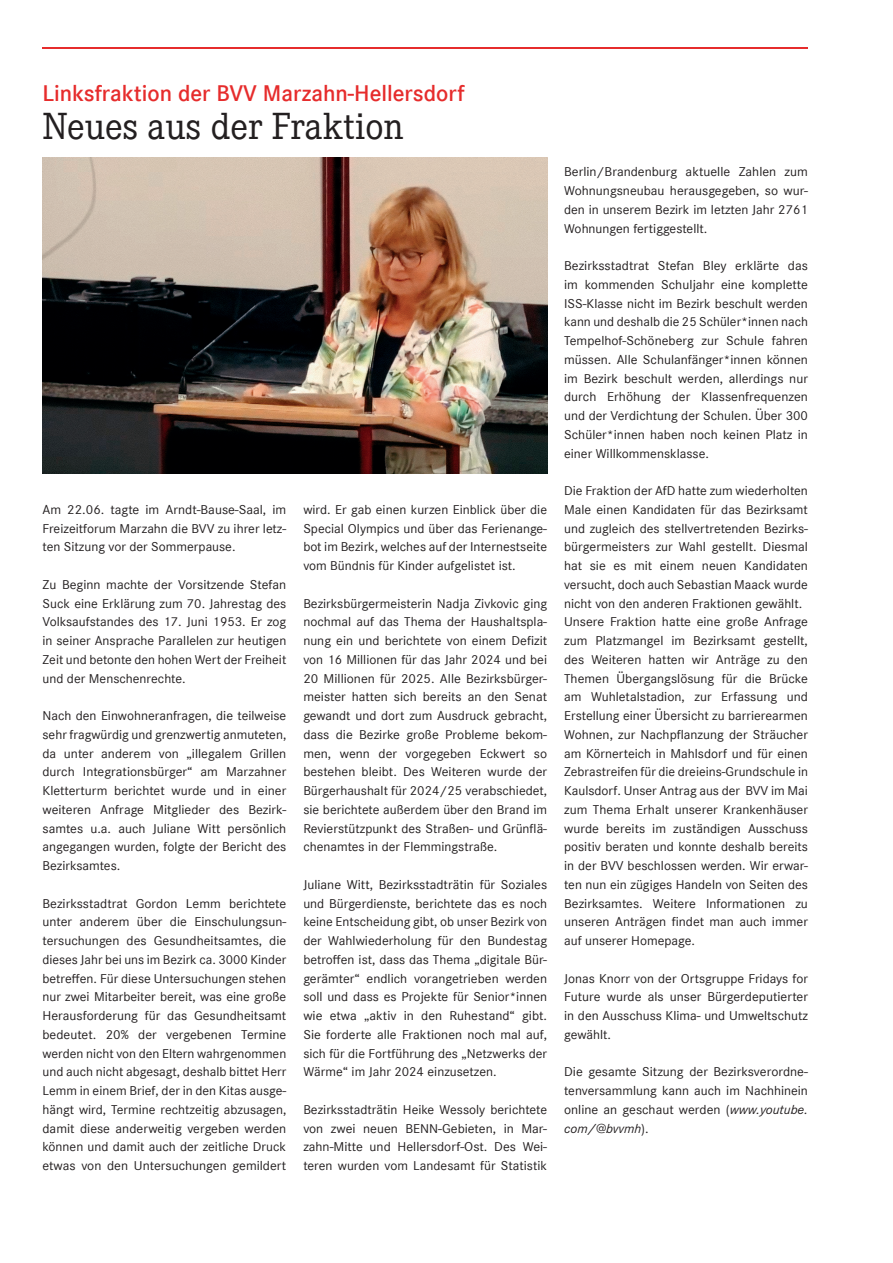
<style>
.page{position:relative;width:893px;height:1263px;background:#fff}
.page>*{position:absolute;margin:0;border:0;box-sizing:border-box;transform-origin:0 0}
.t1{font:39px "Corporate E";color:#231f20}
.t2{font:600 24px "Corporate S Pro";color:#e62c2c}
.t3{font:13.5px/18.8px "Corporate S Pro";color:#231f20;text-align:justify}
.t4{font:13.5px/18.8px "Corporate S Pro";color:#231f20;text-align:justify;scale:1.04 1}
.s1{font-style:italic}
</style>
<div class="page">
<hr style="left:43px;top:48px;width:765px;height:1px;background:#e62c2c">
<img style="left:43px;top:158px;width:504px;height:316px">
<h2 class="t2" style="left:43px;top:76px;width:424px">Linksfraktion der BVV Marzahn-Hellersdorf</h2>
<h1 class="t1" style="left:43px;top:105px;width:363px">Neues aus der Fraktion</h1>
<p class="t4" style="left:43px;top:499px;width:236px">Am 22.06. tagte im Arndt-Bause-Saal, im Freizeitforum Marzahn die BVV zu ihrer letz&shy;ten Sitzung vor der Sommerpause.</p>
<p class="t4" style="left:43px;top:574px;width:236px">Zu Beginn machte der Vorsitzende Stefan Suck eine Erklärung zum 70. Jahrestag des Volksaufstandes des 17. Juni 1953. Er zog in seiner Ansprache Parallelen zur heutigen Zeit und betonte den hohen Wert der Freiheit und der Menschenrechte.</p>
<p class="t3" style="left:43px;top:705px;width:245px">Nach den Einwohneranfragen, die teilweise sehr fragwürdig und grenzwertig anmuteten, da unter anderem von „illegalem Grillen durch Integrationsbürger“ am Marzahner Kletterturm berichtet wurde und in einer weiteren Anfrage Mitglieder des Bezirk&shy;samtes u.a. auch Juliane Witt persönlich angegangen wurden, folgte der Bericht des Bezirksamtes.</p>
<p class="t4" style="left:43px;top:893px;width:236px">Bezirksstadtrat Gordon Lemm berichtete unter anderem über die Einschulungsun&shy;tersuchungen des Gesundheitsamtes, die dieses Jahr bei uns im Bezirk ca. 3000 Kinder betreffen. Für diese Untersuchungen stehen nur zwei Mitarbeiter bereit, was eine große Herausforderung für das Gesundheitsamt bedeutet. 20% der vergebenen Termine werden nicht von den Eltern wahrgenommen und auch nicht abgesagt, deshalb bittet Herr Lemm in einem Brief, der in den Kitas ausge&shy;hängt wird, Termine rechtzeitig abzusagen, damit diese anderweitig vergeben werden können und damit auch der zeitliche Druck etwas von den Untersuchungen gemildert</p>
<p class="t3" style="left:303px;top:499px;width:245px">wird. Er gab einen kurzen Einblick über die Special Olympics und über das Ferienange&shy;bot im Bezirk, welches auf der Internestseite vom Bündnis für Kinder aufgelistet ist.</p>
<p class="t3" style="left:303px;top:593px;width:245px">Bezirksbürgermeisterin Nadja Zivkovic ging nochmal auf das Thema der Haushaltspla&shy;nung ein und berichtete von einem Defizit von 16 Millionen für das Jahr 2024 und bei 20 Millionen für 2025. Alle Bezirksbürger&shy;meister hatten sich bereits an den Senat gewandt und dort zum Ausdruck gebracht, dass die Bezirke große Probleme bekom&shy;men, wenn der vorgegeben Eckwert so bestehen bleibt. Des Weiteren wurde der Bürgerhaushalt für 2024/25 verabschiedet, sie berichtete außerdem über den Brand im Revierstützpunkt des Straßen- und Grünflä&shy;chenamtes in der Flemmingstraße.</p>
<p class="t4" style="left:303px;top:874px;width:236px">Juliane Witt, Bezirksstadträtin für Soziales und Bürgerdienste, berichtete das es noch keine Entscheidung gibt, ob unser Bezirk von der Wahlwiederholung für den Bundestag betroffen ist, dass das Thema „digitale Bür&shy;gerämter“ endlich vorangetrieben werden soll und dass es Projekte für Senior*innen wie etwa „aktiv in den Ruhestand“ gibt.<br>Sie forderte alle Fraktionen noch mal auf, sich für die Fortführung des „Netzwerks der Wärme“ im Jahr 2024 einzusetzen.</p>
<p class="t3" style="left:303px;top:1099px;width:245px">Bezirksstadträtin Heike Wessoly berichtete von zwei neuen BENN-Gebieten, in Mar&shy;zahn-Mitte und Hellersdorf-Ost. Des Wei&shy;teren wurden vom Landesamt für Statistik</p>
<p class="t4" style="left:564px;top:161px;width:236px">Berlin/Brandenburg aktuelle Zahlen zum Wohnungsneubau herausgegeben, so wur&shy;den in unserem Bezirk im letzten Jahr 2761<br>Wohnungen fertiggestellt.</p>
<p class="t4" style="left:564px;top:255px;width:236px">Bezirksstadtrat Stefan Bley erklärte das im kommenden Schuljahr eine komplette ISS-Klasse nicht im Bezirk beschult werden kann und deshalb die 25 Schüler*innen nach Tempelhof-Schöneberg zur Schule fahren müssen. Alle Schulanfänger*innen können im Bezirk beschult werden, allerdings nur durch Erhöhung der Klassenfrequenzen und der Verdichtung der Schulen. Über 300<br>Schüler*innen haben noch keinen Platz in einer Willkommensklasse.</p>
<p class="t3" style="left:564px;top:480px;width:245px;text-align:left">Die Fraktion der AfD hatte zum wiederholten Male einen Kandidaten für das Bezirksamt und zugleich des stellvertretenden Bezirks&shy;bürgermeisters zur Wahl gestellt. Diesmal hat sie es mit einem neuen Kandidaten versucht, doch auch Sebastian Maack wurde nicht von den anderen Fraktionen gewählt.<br>Unsere Fraktion hatte eine große Anfrage zum Platzmangel im Bezirksamt gestellt, des Weiteren hatten wir Anträge zu den Themen Übergangslösung für die Brücke am Wuhletalstadion, zur Erfassung und Erstellung einer Übersicht zu barrierearmen Wohnen, zur Nachpflanzung der Sträucher am Körnerteich in Mahlsdorf und für einen Zebrastreifen für die dreieins-Grundschule in Kaulsdorf. Unser Antrag aus der BVV im Mai zum Thema Erhalt unserer Krankenhäuser wurde bereits im zuständigen Ausschuss positiv beraten und konnte deshalb bereits in der BVV beschlossen werden. Wir erwar&shy;ten nun ein zügiges Handeln von Seiten des Bezirksamtes. Weitere Informationen zu unseren Anträgen findet man auch immer auf unserer Homepage.</p>
<p class="t3" style="left:564px;top:968px;width:245px">Jonas Knorr von der Ortsgruppe Fridays for Future wurde als unser Bürgerdeputierter in den Ausschuss Klima- und Umweltschutz gewählt.</p>
<p class="t4" style="left:564px;top:1061px;width:236px">Die gesamte Sitzung der Bezirksverordne&shy;tenversammlung kann auch im Nachhinein online an geschaut werden (<span class="s1">www.youtube. com/@bvvmh</span>).</p>
</div>
